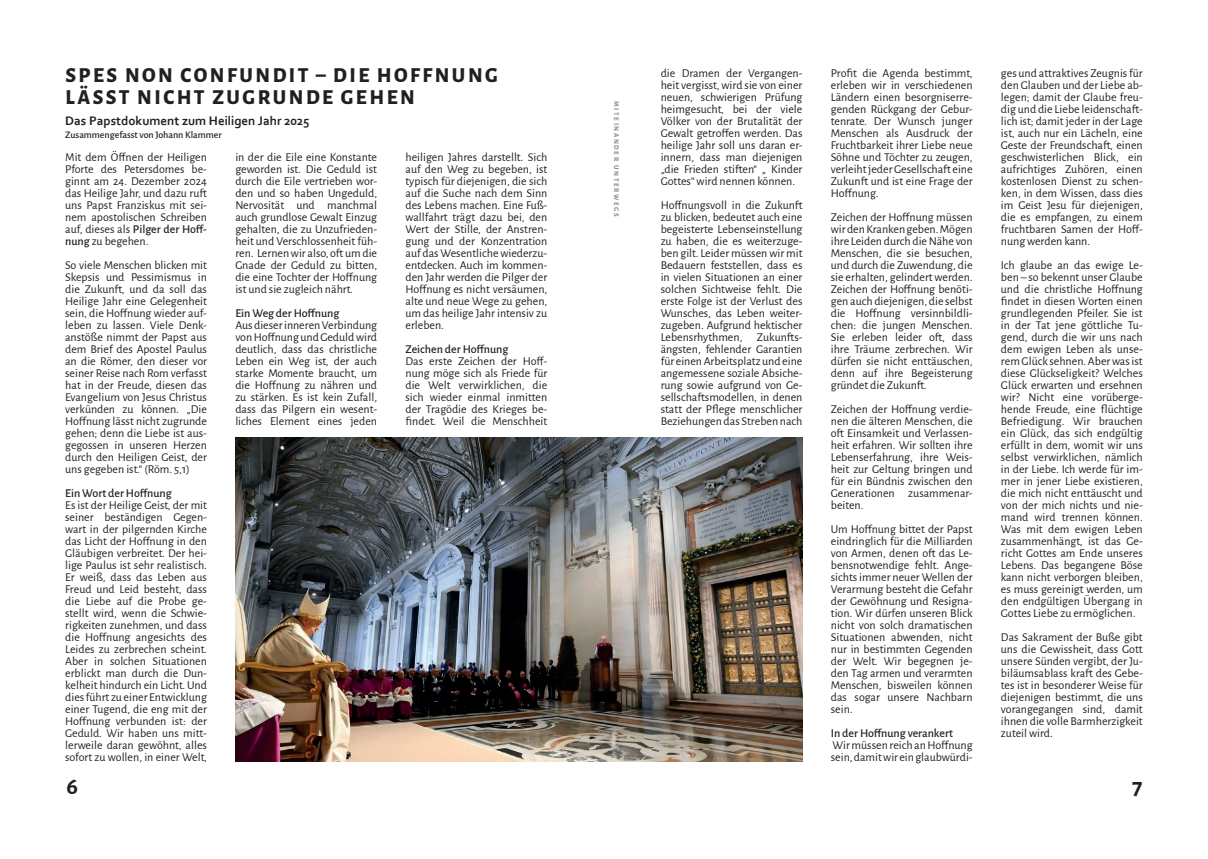
<style>
.page{position:relative;width:1208px;height:859px;background:#fff}
.page>*{position:absolute;margin:0;border:0;box-sizing:border-box;transform-origin:0 0}
.t1{font:700 24px "Alegreya Sans";color:#231f20}
.Überschrift{font:800 21px/22px "Alegreya Sans";letter-spacing:.12em;color:#231f20}
.Body_Text{font:700 13px "Corbel";color:#231f20}
.Body_Text-2{font:12px/12px "Alegreya Sans";color:#231f20;text-align:justify}
.Body_Text-3{font:500 12px "Alegreya Sans";color:#231f20}
.Body_Text-4{font:500 10px "Alegreya Sans";color:#231f20}
.t2{font:800 7px "Alegreya Sans";letter-spacing:.23em;color:#939598}
.s1{font-weight:500}
</style>
<div class="page">
<img style="left:235px;top:437px;width:567px;height:325px">
<p class="Überschrift" style="left:65px;top:63px;width:434px">SPES NON CONFUNDIT – DIE HOFFNUNG<br>LÄSST NICHT ZUGRUNDE GEHEN</p>
<p class="Body_Text" style="left:65px;top:113px;width:246px">Das Papstdokument zum Heiligen Jahr 2025</p>
<p class="Body_Text-4" style="left:65px;top:128px;width:158px">Zusammengefasst von Johann Klammer</p>
<p class="Body_Text-2" style="left:235px;top:151px;width:143px">in der die Eile eine Konstante geworden ist. Die Geduld ist durch die Eile vertrieben wor&shy;den und so haben Ungeduld, Nervosität und manchmal auch grundlose Gewalt Einzug gehalten, die zu Unzufrieden&shy;heit und Verschlossenheit füh&shy;ren. Lernen wir also, oft um die Gnade der Geduld zu bitten, die eine Tochter der Hoffnung ist und sie zugleich nährt.</p>
<p class="Body_Text-3" style="left:235px;top:305px;width:106px">Ein Weg der Hoffnung</p>
<p class="Body_Text-2" style="left:235px;top:319px;width:143px">Aus dieser inneren Verbindung von Hoffnung und Geduld wird deutlich, dass das christliche Leben ein Weg ist, der auch starke Momente braucht, um die Hoffnung zu nähren und zu stärken. Es ist kein Zufall, dass das Pilgern ein wesent&shy;liches Element eines jeden</p>
<p class="Body_Text-2" style="left:65px;top:151px;width:143px">Mit dem Öffnen der Heiligen Pforte des Petersdomes be&shy;ginnt am 24. Dezember 2024 das Heilige Jahr, und dazu ruft uns Papst Franziskus mit sei&shy;nem apostolischen Schreiben auf, dieses als <span class="s1">Pilger der Hoff&shy;nung</span> zu begehen.</p>
<p class="Body_Text-2" style="left:65px;top:259px;width:143px">So viele Menschen blicken mit Skepsis und Pessimismus in die Zukunft, und da soll das Heilige Jahr eine Gelegenheit sein, die Hoffnung wieder auf&shy;leben zu lassen. Viele Denk&shy;anstöße nimmt der Papst aus dem Brief des Apostel Paulus an die Römer, den dieser vor seiner Reise nach Rom verfasst hat in der Freude, diesen das Evangelium von Jesus Christus verkünden zu können. „Die Hoffnung lässt nicht zugrunde gehen; denn die Liebe ist aus&shy;gegossen in unseren Herzen durch den Heiligen Geist, der uns gegeben ist.“ (Röm. 5,1)</p>
<p class="Body_Text-3" style="left:65px;top:485px;width:108px">Ein Wort der Hoffnung</p>
<p class="Body_Text-2" style="left:65px;top:499px;width:143px">Es ist der Heilige Geist, der mit seiner beständigen Gegen&shy;wart in der pilgernden Kirche das Licht der Hoffnung in den Gläubigen verbreitet. Der hei&shy;lige Paulus ist sehr realistisch.<br>Er weiß, dass das Leben aus Freud und Leid besteht, dass die Liebe auf die Probe ge&shy;stellt wird, wenn die Schwie&shy;rigkeiten zunehmen, und dass die Hoffnung angesichts des Leides zu zerbrechen scheint.<br>Aber in solchen Situationen erblickt man durch die Dun&shy;kelheit hindurch ein Licht. Und dies führt zu einer Entwicklung einer Tugend, die eng mit der Hoffnung verbunden ist: der Geduld. Wir haben uns mitt&shy;lerweile daran gewöhnt, alles sofort zu wollen, in einer Welt,</p>
<p class="Body_Text-2" style="left:405px;top:151px;width:143px">heiligen Jahres darstellt. Sich auf den Weg zu begeben, ist typisch für diejenigen, die sich auf die Suche nach dem Sinn des Lebens machen. Eine Fuß&shy;wallfahrt trägt dazu bei, den Wert der Stille, der Anstren&shy;gung und der Konzentration auf das Wesentliche wiederzu&shy;entdecken. Auch im kommen&shy;den Jahr werden die Pilger der Hoffnung es nicht versäumen, alte und neue Wege zu gehen, um das heilige Jahr intensiv zu erleben.</p>
<p class="Body_Text-3" style="left:405px;top:341px;width:104px">Zeichen der Hoffnung</p>
<p class="Body_Text-2" style="left:405px;top:355px;width:143px">Das erste Zeichen der Hoff&shy;nung möge sich als Friede für die Welt verwirklichen, die sich wieder einmal inmitten der Tragödie des Krieges be&shy;findet. Weil die Menschheit</p>
<p class="t2" style="left:621px;top:101px;width:117px;rotate:90deg">MITEINANDER UNTERWEGS</p>
<p class="Body_Text-2" style="left:660px;top:67px;width:143px">die Dramen der Vergangen&shy;heit vergisst, wird sie von einer neuen, schwierigen Prüfung heimgesucht, bei der viele Völker von der Brutalität der Gewalt getroffen werden. Das heilige Jahr soll uns daran er&shy;innern, dass man diejenigen „die Frieden stiften“ „ Kinder Gottes“ wird nennen können.</p>
<p class="Body_Text-2" style="left:660px;top:199px;width:143px">Hoffnungsvoll in die Zukunft zu blicken, bedeutet auch eine begeisterte Lebenseinstellung zu haben, die es weiterzuge&shy;ben gilt. Leider müssen wir mit Bedauern feststellen, dass es in vielen Situationen an einer solchen Sichtweise fehlt. Die erste Folge ist der Verlust des Wunsches, das Leben weiter&shy;zugeben. Aufgrund hektischer Lebensrhythmen, Zukunfts&shy;ängsten, fehlender Garantien für einen Arbeitsplatz und eine angemessene soziale Absiche&shy;rung sowie aufgrund von Ge&shy;sellschaftsmodellen, in denen statt der Pflege menschlicher Beziehungen das Streben nach</p>
<p class="Body_Text-2" style="left:831px;top:67px;width:143px">Profit die Agenda bestimmt, erleben wir in verschiedenen Ländern einen besorgniserre&shy;genden Rückgang der Gebur&shy;tenrate. Der Wunsch junger Menschen als Ausdruck der Fruchtbarkeit ihrer Liebe neue Söhne und Töchter zu zeugen, verleiht jeder Gesellschaft eine Zukunft und ist eine Frage der Hoffnung.</p>
<p class="Body_Text-2" style="left:831px;top:211px;width:143px">Zeichen der Hoffnung müssen wir den Kranken geben. Mögen ihre Leiden durch die Nähe von Menschen, die sie besuchen, und durch die Zuwendung, die sie erhalten, gelindert werden.</p>
<p class="Body_Text-2" style="left:831px;top:283px;width:143px">Zeichen der Hoffnung benöti&shy;gen auch diejenigen, die selbst die Hoffnung versinnbildli&shy;chen: die jungen Menschen.<br>Sie erleben leider oft, dass ihre Träume zerbrechen. Wir dürfen sie nicht enttäuschen, denn auf ihre Begeisterung gründet die Zukunft.</p>
<p class="Body_Text-2" style="left:831px;top:403px;width:143px">Zeichen der Hoffnung verdie&shy;nen die älteren Menschen, die oft Einsamkeit und Verlassen&shy;heit erfahren. Wir sollten ihre Lebenserfahrung, ihre Weis&shy;heit zur Geltung bringen und für ein Bündnis zwischen den Generationen zusammenar&shy;beiten.</p>
<p class="Body_Text-2" style="left:831px;top:523px;width:143px">Um Hoffnung bittet der Papst eindringlich für die Milliarden von Armen, denen oft das Le&shy;bensnotwendige fehlt. Ange&shy;sichts immer neuer Wellen der Verarmung besteht die Gefahr der Gewöhnung und Resigna&shy;tion. Wir dürfen unseren Blick nicht von solch dramatischen Situationen abwenden, nicht nur in bestimmten Gegenden der Welt. Wir begegnen je&shy;den Tag armen und verarmten Menschen, bisweilen können das sogar unsere Nachbarn sein.</p>
<p class="Body_Text-3" style="left:831px;top:725px;width:124px">In der Hoffnung verankert</p>
<p class="Body_Text-2" style="left:831px;top:739px;width:143px">Wir müssen reich an Hoffnung sein, damit wir ein glaubwürdi-</p>
<p class="Body_Text-2" style="left:1001px;top:67px;width:143px">ges und attraktives Zeugnis für den Glauben und der Liebe ab&shy;legen; damit der Glaube freu&shy;dig und die Liebe leidenschaft&shy;lich ist; damit jeder in der Lage ist, auch nur ein Lächeln, eine Geste der Freundschaft, einen geschwisterlichen Blick, ein aufrichtiges Zuhören, einen kostenlosen Dienst zu schen&shy;ken, in dem Wissen, dass dies im Geist Jesu für diejenigen, die es empfangen, zu einem fruchtbaren Samen der Hoff&shy;nung werden kann.</p>
<p class="Body_Text-2" style="left:1001px;top:259px;width:143px">Ich glaube an das ewige Le&shy;ben – so bekennt unser Glaube und die christliche Hoffnung findet in diesen Worten einen grundlegenden Pfeiler. Sie ist in der Tat jene göttliche Tu&shy;gend, durch die wir uns nach dem ewigen Leben als unse&shy;rem Glück sehnen. Aber was ist diese Glückseligkeit? Welches Glück erwarten und ersehnen wir? Nicht eine vorüberge&shy;hende Freude, eine flüchtige Befriedigung. Wir brauchen ein Glück, das sich endgültig erfüllt in dem, womit wir uns selbst verwirklichen, nämlich in der Liebe. Ich werde für im&shy;mer in jener Liebe existieren, die mich nicht enttäuscht und von der mich nichts und nie&shy;mand wird trennen können.<br>Was mit dem ewigen Leben zusammenhängt, ist das Ge&shy;richt Gottes am Ende unseres Lebens. Das begangene Böse kann nicht verborgen bleiben, es muss gereinigt werden, um den endgültigen Übergang in Gottes Liebe zu ermöglichen.</p>
<p class="Body_Text-2" style="left:1001px;top:631px;width:143px">Das Sakrament der Buße gibt uns die Gewissheit, dass Gott unsere Sünden vergibt, der Ju&shy;biläumsablass kraft des Gebe&shy;tes ist in besonderer Weise für diejenigen bestimmt, die uns vorangegangen sind, damit ihnen die volle Barmherzigkeit zuteil wird.</p>
<h1 class="t1" style="left:66px;top:768px;width:13px">6</h1>
<h1 class="t1" style="left:1132px;top:768px;width:12px">7</h1>
</div>
